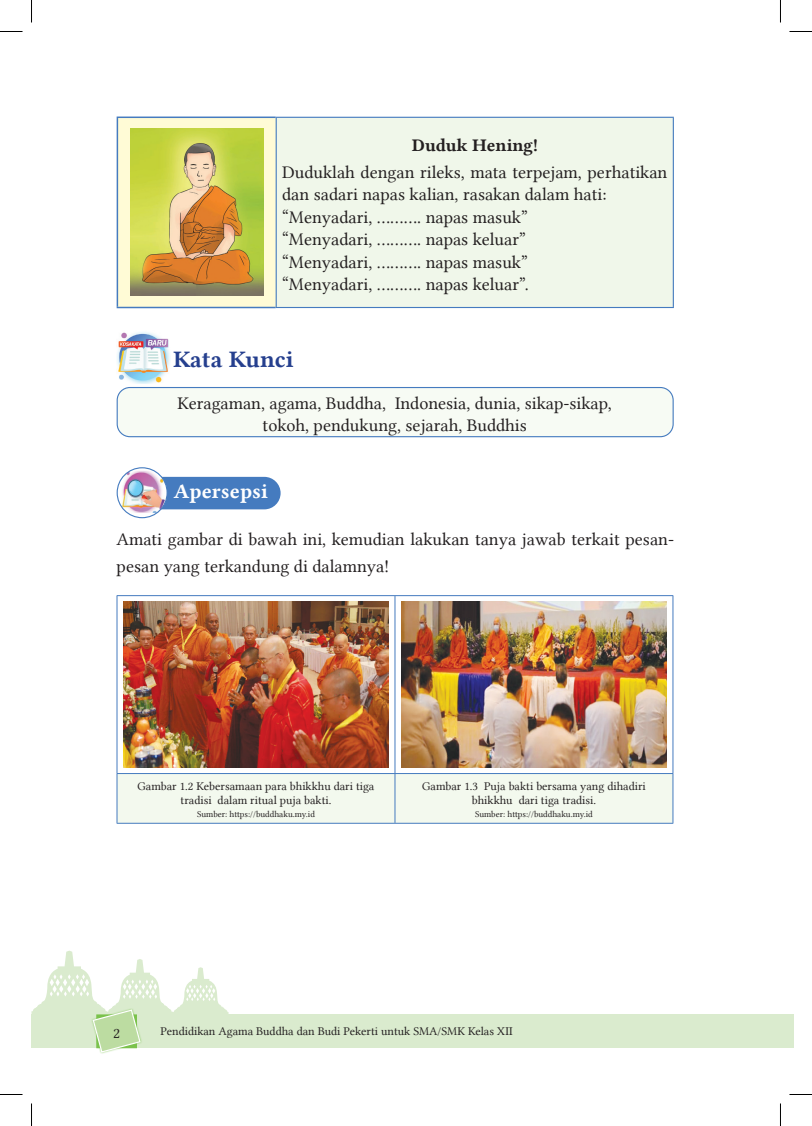
<style>
.page{position:relative;width:812px;height:1126px;background:#fff}
.page>*{position:absolute;margin:0;border:0;box-sizing:border-box;transform-origin:0 0}
.t1{font:24px "Lin Libertine B";color:#253f8e}
.t2{font:21px "Lin Libertine B";color:#fff}
.t3{font:18px/22.5px "Lin Libertine";color:#231f20}
.t4{font:18px "Lin Libertine B";color:#231f20}
.t5{font:15px "Lin Libertine";color:#231f20}
.t6{font:12px/13.5px "Lin Libertine";color:#231f20;text-align:center}
.t7{font:9px "Lin Libertine";color:#231f20}
</style>
<div class="page">
<div style="left:780px;top:1014px;width:13px;height:34px;background:#daebce"></div>
<div style="left:32px;top:1014px;width:748px;height:34px;background:#daebce"></div>
<div style="left:91px;top:1008px;width:51px;height:47px;background:#7ac24c;opacity:.75"></div>
<svg style="left:32px;top:951px;width:196px;height:102px"></svg>
<div style="left:117px;top:117px;width:159px;height:191px;background:#fffbd6"></div>
<div style="left:276px;top:117px;width:397px;height:191px;background:#f0f7ea"></div>
<hr style="left:275px;top:118px;width:2px;height:189px;background:#457bbf">
<hr style="left:275px;top:117px;width:398px;height:1px;background:#457bbf">
<hr style="left:672px;top:118px;width:1px;height:189px;background:#457bbf">
<hr style="left:275px;top:307px;width:398px;height:1px;background:#457bbf">
<hr style="left:117px;top:118px;width:1px;height:189px;background:#457bbf">
<hr style="left:117px;top:117px;width:158px;height:1px;background:#457bbf">
<hr style="left:117px;top:307px;width:158px;height:1px;background:#457bbf">
<img style="left:130px;top:129px;width:133px;height:167px">
<img style="left:117px;top:332px;width:53px;height:51px">
<div style="left:117px;top:388px;width:556px;height:49px;background:#f7fbf4;border-radius:13px"></div>
<div style="left:117px;top:387px;width:556px;height:50px;border:1px solid #457bbf;border-radius:13px"></div>
<div style="left:140px;top:477px;width:140px;height:32px;background:#457bbf;border-radius:16px"></div>
<svg style="left:117px;top:468px;width:50px;height:50px"></svg>
<img style="left:121px;top:471px;width:46px;height:42px">
<div style="left:117px;top:467px;width:51px;height:51px;border:1px solid #457bbf;border-radius:50%"></div>
<div style="left:118px;top:774px;width:554px;height:49px;background:#f3f9ee"></div>
<hr style="left:117px;top:596px;width:1px;height:177px;background:#457bbf">
<hr style="left:117px;top:595px;width:278px;height:1px;background:#457bbf">
<hr style="left:395px;top:595px;width:278px;height:1px;background:#457bbf">
<hr style="left:394px;top:596px;width:1px;height:177px;background:#457bbf">
<hr style="left:672px;top:596px;width:1px;height:177px;background:#457bbf">
<hr style="left:117px;top:774px;width:1px;height:49px;background:#457bbf">
<hr style="left:117px;top:773px;width:278px;height:1px;background:#457bbf">
<hr style="left:395px;top:773px;width:278px;height:1px;background:#457bbf">
<hr style="left:394px;top:774px;width:1px;height:49px;background:#457bbf">
<hr style="left:672px;top:774px;width:1px;height:49px;background:#457bbf">
<hr style="left:117px;top:823px;width:278px;height:1px;background:#457bbf">
<hr style="left:395px;top:823px;width:278px;height:1px;background:#457bbf">
<img style="left:124px;top:602px;width:264px;height:166px">
<img style="left:401px;top:602px;width:265px;height:166px">
<svg style="left:0;top:31px;width:22px;height:1px"></svg>
<svg style="left:789px;top:31px;width:22px;height:1px"></svg>
<svg style="left:0;top:1094px;width:22px;height:1px"></svg>
<svg style="left:789px;top:1094px;width:22px;height:1px"></svg>
<svg style="left:31px;top:0;width:1px;height:22px"></svg>
<svg style="left:31px;top:1103px;width:1px;height:23px"></svg>
<svg style="left:780px;top:0;width:1px;height:22px"></svg>
<svg style="left:780px;top:1103px;width:1px;height:23px"></svg>
<p class="t4" style="left:411px;top:133px;width:127px">Duduk Hening!</p>
<p class="t3" style="left:282px;top:160px;width:386px">Duduklah dengan rileks, mata terpejam, perhatikan dan sadari napas kalian, rasakan dalam hati: “Menyadari, .......... napas masuk”<br>“Menyadari, .......... napas keluar”<br>“Menyadari, .......... napas masuk”<br>“Menyadari, .......... napas keluar”.</p>
<h1 class="t1" style="left:173px;top:342px;width:122px">Kata Kunci</h1>
<p class="t3" style="left:177px;top:392px;width:435px;text-align:center">Keragaman, agama, Buddha, Indonesia, dunia, sikap-sikap, tokoh, pendukung, sejarah, Buddhis</p>
<p class="t2" style="left:174px;top:477px;width:96px">Apersepsi</p>
<p class="t3" style="left:117px;top:526px;width:559px;line-height:27px">Amati gambar di bawah ini, kemudian lakukan tanya jawab terkait pesan&shy;pesan yang terkandung di dalamnya!</p>
<p class="t6" style="left:137px;top:780px;width:238px">Gambar 1.2 Kebersamaan para bhikkhu dari tiga tradisi dalam ritual puja bakti.</p>
<p class="t7" style="left:197px;top:809px;width:119px">Sumber: https://buddhaku.my.id</p>
<p class="t6" style="left:422px;top:780px;width:225px">Gambar 1.3 Puja bakti bersama yang dihadiri bhikkhu dari tiga tradisi.</p>
<p class="t7" style="left:475px;top:809px;width:119px">Sumber: https://buddhaku.my.id</p>
<p class="t5" style="left:113px;top:1025px;width:8px">2</p>
<p class="t6" style="left:160px;top:1024px;width:354px">Pendidikan Agama Buddha dan Budi Pekerti untuk SMA/SMK Kelas XII</p>
</div>
